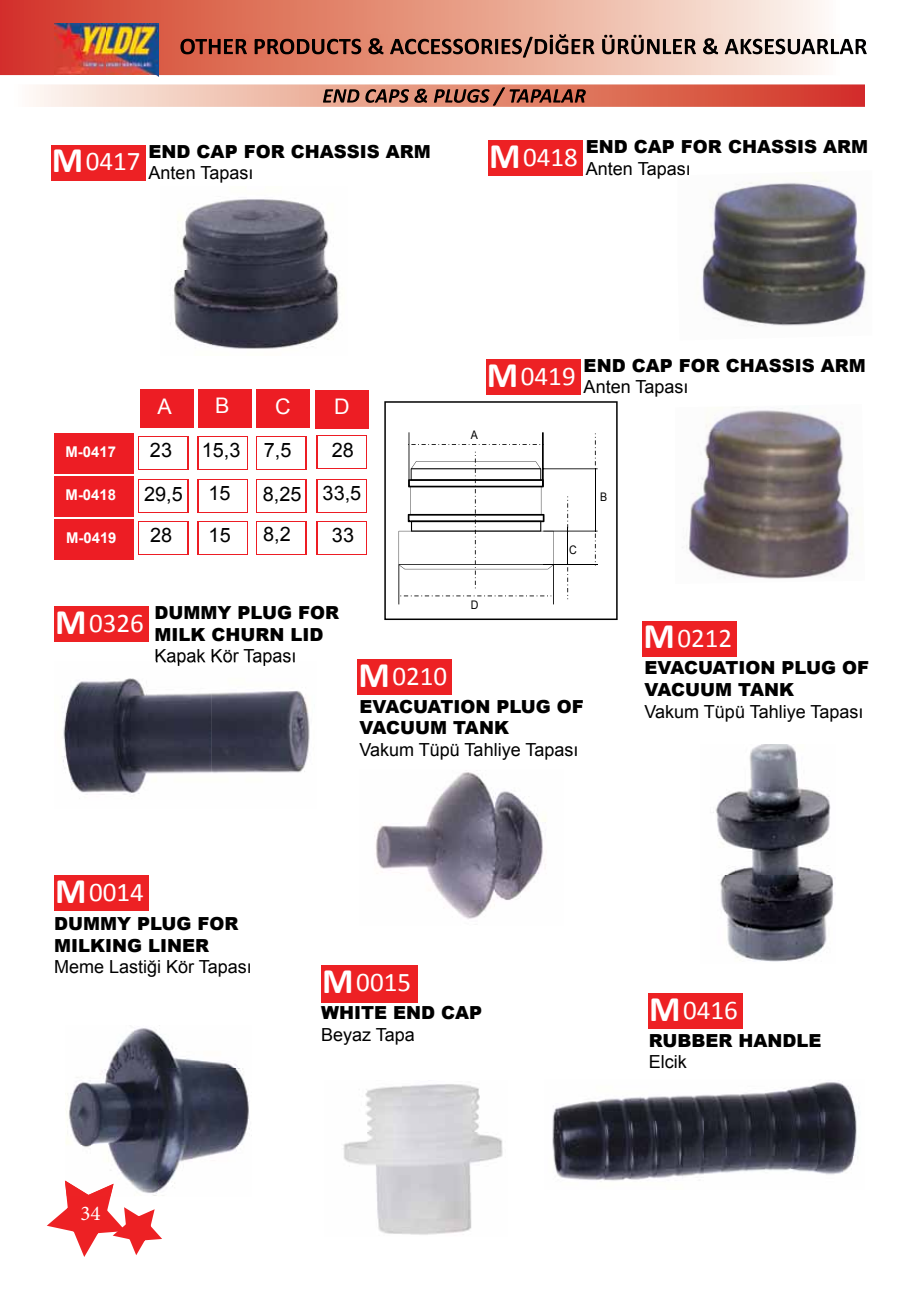
<style>
.page{position:relative;width:919px;height:1289px;background:#fff}
.page>*{position:absolute;margin:0;border:0;box-sizing:border-box;transform-origin:0 0}
.t1{font:27px "Calibri";color:#fff}
.t2{font:21.45px "Arial";color:#fff}
.t3{font:21px "Minion Pro";color:#fff}
.t4{font:19.95px/42.8px "Arial";color:#000;text-align:center}
.t5{font:900 18px/21.6px "Arial";color:#000}
.t6{font:18px "Arial";color:#000}
.t7{font:700 14.85px "Arial";color:#fff}
.t8{font:11.85px "Arial";color:#000;scale:.9 1}
.s1{font-weight:700;font-size:36px}
</style>
<div class="page">
<svg style="left:33px;top:84px;width:832px;height:23px;background:#e69787"></svg>
<svg style="left:0;top:0;width:867px;height:76px;background:#e89c8b"></svg>
<img style="left:54px;top:23px;width:105px;height:54px">
<svg style="left:47px;top:1196px;width:115px;height:60px"></svg>
<div style="left:321px;top:965px;width:96px;height:37px;background:#ed2124"></div>
<div style="left:54px;top:875px;width:95px;height:36px;background:#ed2124"></div>
<div style="left:357px;top:659px;width:95px;height:36px;background:#ed2124"></div>
<div style="left:642px;top:621px;width:95px;height:36px;background:#ed2124"></div>
<div style="left:54px;top:606px;width:95px;height:36px;background:#ed2124"></div>
<div style="left:648px;top:993px;width:94px;height:36px;background:#ed2124"></div>
<div style="left:51px;top:145px;width:95px;height:35px;background:#ed2124"></div>
<div style="left:488px;top:140px;width:95px;height:36px;background:#ed2124"></div>
<div style="left:486px;top:359px;width:94px;height:36px;background:#ed2124"></div>
<img style="left:180px;top:34px;width:686px;height:24px">
<img style="left:323px;top:87px;width:262px;height:19px">
<img style="left:66px;top:1028px;width:184px;height:168px">
<img style="left:65px;top:1180px;width:49px;height:16px">
<img style="left:374px;top:770px;width:172px;height:149px">
<img style="left:63px;top:661px;width:247px;height:134px">
<img style="left:156px;top:661px;width:139px;height:5px">
<img style="left:552px;top:1080px;width:307px;height:101px">
<img style="left:170px;top:199px;width:170px;height:150px">
<img style="left:343px;top:1084px;width:160px;height:151px">
<svg style="left:138px;top:436px;width:50px;height:33px"></svg>
<div style="left:139px;top:437px;width:48px;height:31px;background:#fff"></div>
<svg style="left:197px;top:436px;width:51px;height:33px"></svg>
<div style="left:199px;top:437px;width:47px;height:31px;background:#fff"></div>
<div style="left:197px;top:479px;width:51px;height:34px;background:linear-gradient(to right,#fff,#fff)"></div>
<div style="left:199px;top:480px;width:47px;height:31px;background:#fff"></div>
<svg style="left:256px;top:436px;width:50px;height:33px"></svg>
<div style="left:257px;top:437px;width:48px;height:31px;background:#fff"></div>
<div style="left:54px;top:433px;width:80px;height:40px;background:#ed1d24"></div>
<div style="left:54px;top:476px;width:80px;height:41px;background:#ed1d24"></div>
<div style="left:54px;top:519px;width:80px;height:41px;background:#ed1d24"></div>
<div style="left:315px;top:390px;width:54px;height:39px;background:#ed1d24"></div>
<div style="left:140px;top:389px;width:54px;height:39px;background:#ed1d24"></div>
<div style="left:197px;top:389px;width:54px;height:39px;background:#ed1d24"></div>
<div style="left:256px;top:389px;width:54px;height:39px;background:#ed1d24"></div>
<img style="left:701px;top:173px;width:166px;height:153px">
<img style="left:682px;top:408px;width:171px;height:171px">
<img style="left:713px;top:744px;width:121px;height:218px">
<svg style="left:384px;top:401px;width:233px;height:219px"></svg>
<h1 class="t1" style="left:52px;top:144px;width:90px"><span class="s1">M</span> 0417</h1>
<p class="t5" style="left:149px;top:140px;width:283px">END CAP FOR CHASSIS ARM</p>
<p class="t6" style="left:149px;top:161px;width:106px">Anten Tapası</p>
<h1 class="t1" style="left:489px;top:140px;width:90px"><span class="s1">M</span> 0418</h1>
<p class="t5" style="left:586px;top:135px;width:283px">END CAP FOR CHASSIS ARM</p>
<p class="t6" style="left:586px;top:157px;width:106px">Anten Tapası</p>
<p class="t7" style="left:66px;top:442px;width:52px">M-0417</p>
<p class="t7" style="left:66px;top:485px;width:52px">M-0418</p>
<p class="t7" style="left:66px;top:528px;width:52px">M-0419</p>
<p class="t2" style="left:158px;top:392px;width:16px">A</p>
<p class="t2" style="left:215px;top:392px;width:16px">B</p>
<p class="t2" style="left:275px;top:392px;width:17px">C</p>
<p class="t2" style="left:334px;top:392px;width:17px">D</p>
<p class="t4" style="left:150px;top:429px;width:24px">23</p>
<p class="t4" style="left:202px;top:429px;width:40px">15,3</p>
<p class="t4" style="left:322px;top:428px;width:40px">28<br>33,5<br>33</p>
<p class="t4" style="left:264px;top:429px;width:29px">7,5</p>
<p class="t4" style="left:263px;top:474px;width:40px;line-height:40.2px;text-align:left">8,25<br>8,2</p>
<p class="t4" style="left:208px;top:472px;width:24px;line-height:41.8px;text-align:left">15<br>15</p>
<p class="t4" style="left:144px;top:473px;width:40px;line-height:41.5px">29,5<br>28</p>
<h1 class="t1" style="left:487px;top:359px;width:90px"><span class="s1">M</span> 0419</h1>
<p class="t5" style="left:583px;top:354px;width:283px">END CAP FOR CHASSIS ARM</p>
<p class="t6" style="left:583px;top:375px;width:106px">Anten Tapası</p>
<p class="t8" style="left:471px;top:427px;width:9px">A</p>
<p class="t8" style="left:569px;top:542px;width:10px">C</p>
<p class="t8" style="left:600px;top:488px;width:9px">B</p>
<h1 class="t1" style="left:55px;top:605px;width:90px"><span class="s1">M</span> 0326</h1>
<p class="t5" style="left:154px;top:601px;width:186px">DUMMY PLUG FOR<br>MILK CHURN LID</p>
<p class="t6" style="left:154px;top:644px;width:143px">Kapak Kör Tapası</p>
<p class="t8" style="left:471px;top:597px;width:10px">D</p>
<h1 class="t1" style="left:358px;top:659px;width:90px"><span class="s1">M</span> 0210</h1>
<p class="t5" style="left:359px;top:695px;width:226px">EVACUATION PLUG OF<br>VACUUM TANK</p>
<p class="t6" style="left:359px;top:737px;width:220px">Vakum Tüpü Tahliye Tapası</p>
<h1 class="t1" style="left:55px;top:875px;width:90px"><span class="s1">M</span> 0014</h1>
<p class="t5" style="left:54px;top:912px;width:186px">DUMMY PLUG FOR<br>MILKING LINER</p>
<p class="t6" style="left:54px;top:955px;width:199px">Meme Lastiği Kör Tapası</p>
<p class="t3" style="left:81px;top:1199px;width:22px">34</p>
<h1 class="t1" style="left:322px;top:965px;width:90px"><span class="s1">M</span> 0015</h1>
<p class="t5" style="left:321px;top:1001px;width:162px">WHITE END CAP</p>
<p class="t6" style="left:321px;top:1022px;width:95px">Beyaz Tapa</p>
<h1 class="t1" style="left:643px;top:620px;width:90px"><span class="s1">M</span> 0212</h1>
<p class="t5" style="left:644px;top:656px;width:226px">EVACUATION PLUG OF<br>VACUUM TANK</p>
<p class="t6" style="left:644px;top:699px;width:220px">Vakum Tüpü Tahliye Tapası</p>
<h1 class="t1" style="left:649px;top:992px;width:90px"><span class="s1">M</span> 0416</h1>
<p class="t5" style="left:648px;top:1028px;width:174px">RUBBER HANDLE</p>
<p class="t6" style="left:648px;top:1050px;width:39px">Elcik</p>
</div>
